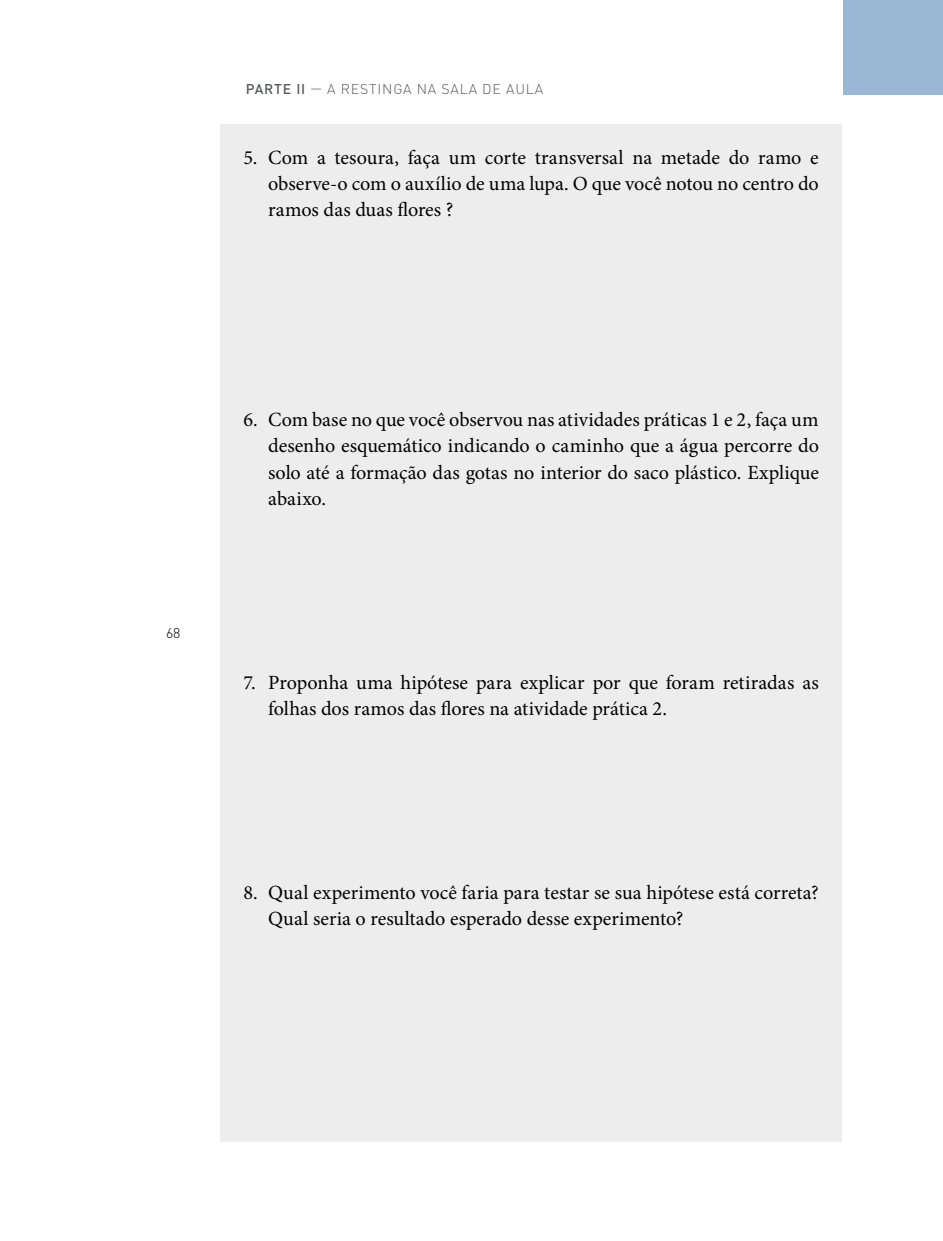
<style>
.page{position:relative;width:943px;height:1241px;background:#fff}
.page>*{position:absolute;margin:0;border:0;box-sizing:border-box;transform-origin:0 0}
.t1{font:20.12px/26.2px "Minion Pro";color:#000;text-align:justify}
.t2{font:300 14px "DIN Pro";letter-spacing:.06em;color:#58595b}
.t3{font:300 14px "DIN Pro";color:#000}
.s1{font-weight:500}
</style>
<div class="page">
<div style="left:221px;top:124px;width:621px;height:1017px;background:#ededee"></div>
<div style="left:843px;top:0;width:100px;height:94px;background:#9ab7d5"></div>
<p class="t2" style="left:246px;top:80px;width:299px"><span class="s1">PARTE II</span> — A R ESTI NGA NA SALA DE AULA</p>
<p class="t1" style="left:268px;top:144px;width:552px;text-indent:-25px">5. Com a tesoura, faça um corte transversal na metade do ramo e observe-o com o auxílio de uma lupa. O que você notou no centro do ramos das duas flores ?</p>
<p class="t3" style="left:166px;top:623px;width:16px">68</p>
<p class="t1" style="left:268px;top:406px;width:552px;text-indent:-25px">6. Com base no que você observou nas atividades práticas 1 e 2, faça um desenho esquemático indicando o caminho que a água percorre do solo até a formação das gotas no interior do saco plástico. Explique abaixo.</p>
<p class="t1" style="left:268px;top:669px;width:552px;text-indent:-25px">7. Proponha uma hipótese para explicar por que foram retiradas as folhas dos ramos das flores na atividade prática 2.</p>
<p class="t1" style="left:268px;top:879px;width:552px;text-indent:-25px">8. Qual experimento você faria para testar se sua hipótese está correta?<br>Qual seria o resultado esperado desse experimento?</p>
</div>
